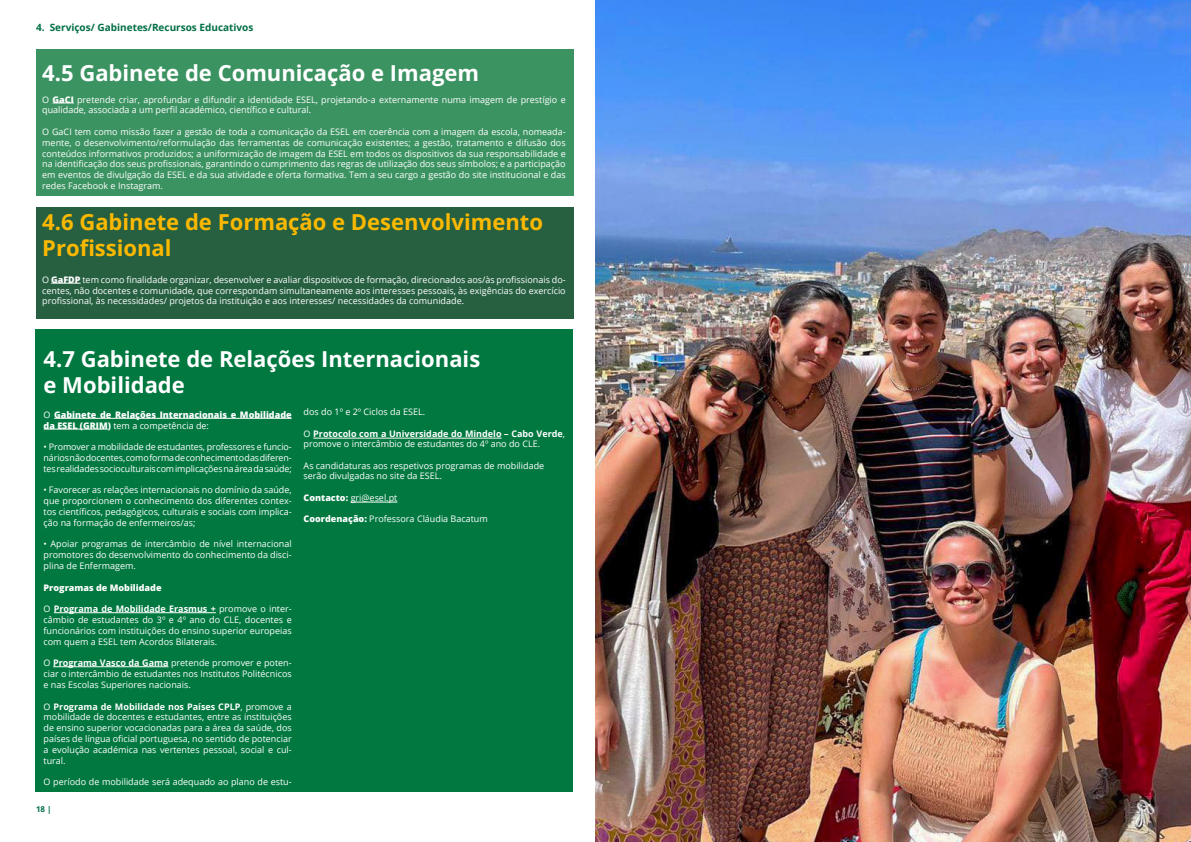
<style>
.page{position:relative;width:1191px;height:842px;background:#fff}
.page>*{position:absolute;margin:0;border:0;box-sizing:border-box;transform-origin:0 0}
.t1{font:700 22px/26.4px "Open Sans";color:#fff}
.t2{font:700 22px/26.4px "Open Sans";color:#fbb800}
.t3{font:700 10px "Open Sans";color:#006e43}
.t4{font:9px/10.8px "Open Sans";color:#fff;text-align:justify}
.t5{font:800 9px/10.8px "Open Sans";color:#fff}
.t6{font:700 8px "Open Sans";color:#006e43}
.s1{font-weight:800}
.s2{font-weight:400}
.s3{font-weight:700}
</style>
<div class="page">
<div style="left:36px;top:207px;width:538px;height:111px;background:#266041"></div>
<div style="left:36px;top:49px;width:538px;height:147px;background:#3c9362"></div>
<svg style="left:53px;top:103px;width:21px;height:1px"></svg>
<hr style="left:51px;top:283px;width:30px;height:1px;background:#fff">
<img style="left:595px;top:0;width:596px;height:842px">
<div style="left:35px;top:329px;width:538px;height:463px;background:#007840"></div>
<hr style="left:54px;top:418px;width:238px;height:1px;background:#fff">
<hr style="left:44px;top:429px;width:64px;height:1px;background:#fff">
<hr style="left:54px;top:612px;width:162px;height:1px;background:#fff">
<hr style="left:53px;top:666px;width:115px;height:1px;background:#fff">
<hr style="left:351px;top:502px;width:46px;height:1px;background:#fff">
<hr style="left:313px;top:438px;width:188px;height:1px;background:#fff">
<p class="t3" style="left:36px;top:21px;width:219px">4. Serviços/ Gabinetes/Recursos Educativos</p>
<h1 class="t1" style="left:42px;top:59px;width:438px">4.5 Gabinete de Comunicação e Imagem</h1>
<p class="t4" style="left:42px;top:94px;width:525px">O <span class="s1">GaCI</span> pretende criar, aprofundar e difundir a identidade ESEL, projetando-a externamente numa imagem de prestígio e qualidade, associada a um perfil académico, científico e cultural.</p>
<p class="t4" style="left:42px;top:126px;width:525px">O GaCI tem como missão fazer a gestão de toda a comunicação da ESEL em coerência com a imagem da escola, nomeada&shy;mente, o desenvolvimento/reformulação das ferramentas de comunicação existentes; a gestão, tratamento e difusão dos conteúdos informativos produzidos; a uniformização de imagem da ESEL em todos os dispositivos da sua responsabilidade e na identificação dos seus profissionais, garantindo o cumprimento das regras de utilização dos seus símbolos; e a participação em eventos de divulgação da ESEL e da sua atividade e oferta formativa. Tem a seu cargo a gestão do site institucional e das redes Facebook e Instagram.</p>
<h1 class="t2" style="left:42px;top:208px;width:502px">4.6 Gabinete de Formação e Desenvolvimento<br>Profissional</h1>
<p class="t4" style="left:42px;top:274px;width:525px">O <span class="s1">GaFDP</span> tem como finalidade organizar, desenvolver e avaliar dispositivos de formação, direcionados aos/às profissionais do&shy;centes, não docentes e comunidade, que correspondam simultaneamente aos interesses pessoais, às exigências do exercício profissional, às necessidades/ projetos da instituição e aos interesses/ necessidades da comunidade.</p>
<h1 class="t1" style="left:44px;top:345px;width:438px">4.7 Gabinete de Relações Internacionais e Mobilidade</h1>
<p class="t5" style="left:44px;top:409px;width:250px"><span class="s2">O</span> Gabinete de Relações Internacionais e Mobilidade da ESEL (GRIM) <span class="s2">tem a competência de:</span></p>
<p class="t4" style="left:44px;top:441px;width:250px">• Promover a mobilidade de estudantes, professores e funcio&shy;nários não docentes, como forma de conhecimento das diferen&shy;tes realidades socioculturais com implicações na área da saúde;</p>
<p class="t4" style="left:44px;top:485px;width:250px">• Favorecer as relações internacionais no domínio da saúde, que proporcionem o conhecimento dos diferentes contex&shy;tos científicos, pedagógicos, culturais e sociais com implica&shy;ção na formação de enfermeiros/as;</p>
<p class="t4" style="left:44px;top:539px;width:250px">• Apoiar programas de intercâmbio de nível internacional promotores do desenvolvimento do conhecimento da disci&shy;plina de Enfermagem.</p>
<p class="t5" style="left:44px;top:582px;width:119px">Programas de Mobilidade</p>
<p class="t4" style="left:44px;top:603px;width:250px">O <span class="s3">Programa de Mobilidade Erasmus +</span> promove o inter&shy;câmbio de estudantes do 3º e 4º ano do CLE, docentes e funcionários com instituições do ensino superior europeias com quem a ESEL tem Acordos Bilaterais.</p>
<p class="t4" style="left:44px;top:657px;width:250px">O <span class="s3">Programa Vasco da Gama</span> pretende promover e poten&shy;ciar o intercâmbio de estudantes nos Institutos Politécnicos e nas Escolas Superiores nacionais.</p>
<p class="t4" style="left:44px;top:701px;width:250px">O <span class="s3">Programa de Mobilidade nos Países CPLP</span>, promove a mobilidade de docentes e estudantes, entre as instituições de ensino superior vocacionadas para a área da saúde, dos países de língua oficial portuguesa, no sentido de potenciar a evolução académica nas vertentes pessoal, social e cul&shy;tural.</p>
<p class="t4" style="left:44px;top:776px;width:250px">O período de mobilidade será adequado ao plano de estu-</p>
<p class="t4" style="left:304px;top:406px;width:123px">dos do 1º e 2º Ciclos da ESEL.</p>
<p class="t4" style="left:304px;top:428px;width:263px;line-height:9.8px">O <span class="s3">Protocolo com a Universidade do Mindelo – Cabo Verde</span>, promove o intercâmbio de estudantes do 4º ano do CLE.</p>
<p class="t4" style="left:304px;top:460px;width:242px">As candidaturas aos respetivos programas de mobilidade serão divulgadas no site da ESEL.</p>
<p class="t4" style="left:304px;top:492px;width:95px"><span class="s1">Contacto:</span> gri@esel.pt</p>
<p class="t4" style="left:304px;top:513px;width:186px"><span class="s1">Coordenação:</span> Professora Cláudia Bacatum</p>
<p class="t6" style="left:36px;top:804px;width:17px">18 |</p>
</div>
